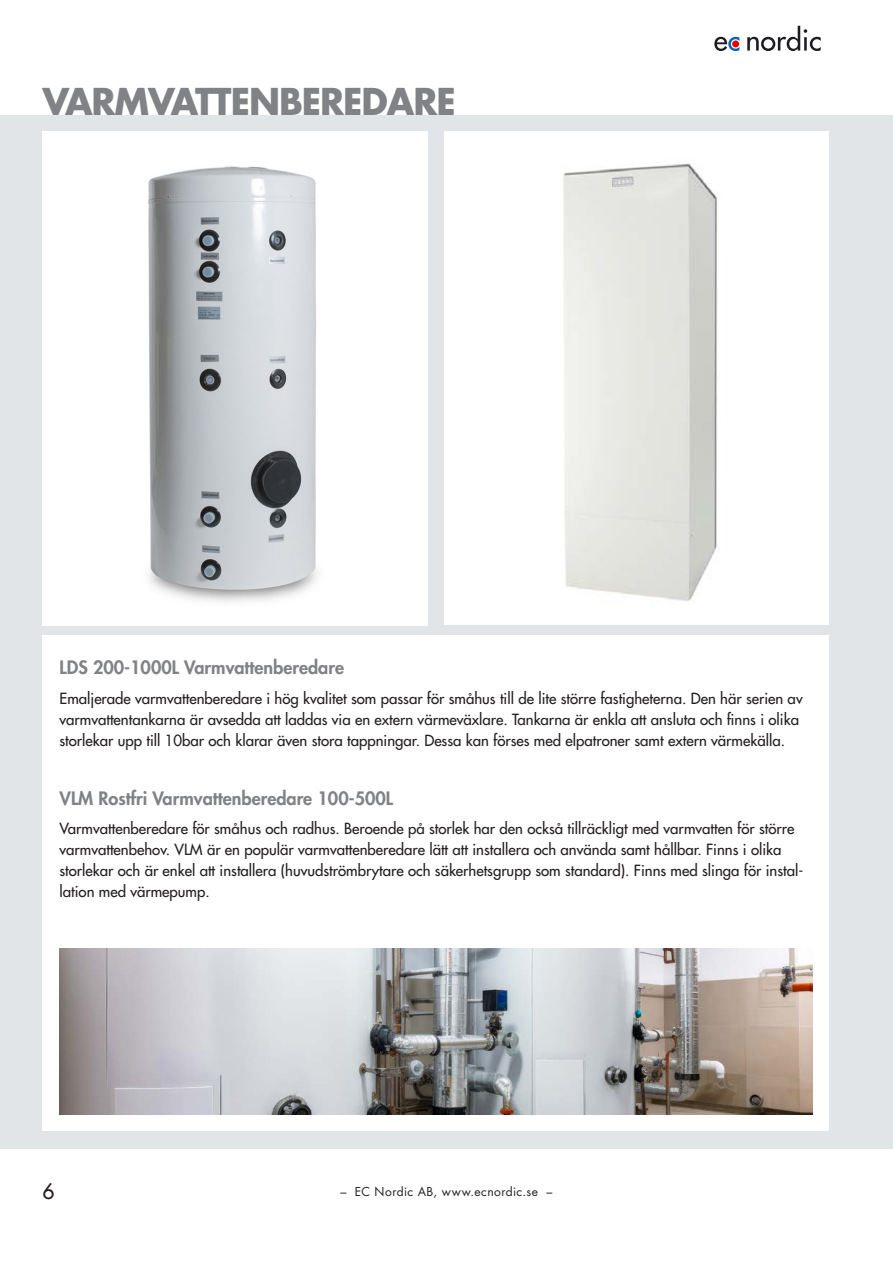
<style>
.page{position:relative;width:893px;height:1263px;background:#fff}
.page>*{position:absolute;margin:0;border:0;box-sizing:border-box;transform-origin:0 0}
.Produktsidrubrik{font:700 36px "Futura Std";letter-spacing:-.03em;color:#808285}
.t1{font:500 21px "Futura Std";color:#231f20}
.Rubrik{font:800 18px "Futura Std";color:#808285}
.Rubrik-2{font:500 15px/21px "Futura Std";color:#231f20}
.t2{font:12px "Futura Std";letter-spacing:.04em;color:#231f20}
</style>
<div class="page">
<div style="left:0;top:115px;width:893px;height:1033px;background:#e1e5e8"></div>
<div style="left:43px;top:636px;width:786px;height:495px;background:#fff"></div>
<svg style="left:714px;top:37px;width:25px;height:14px"></svg>
<svg style="left:747px;top:26px;width:74px;height:25px"></svg>
<div style="left:732px;top:40px;width:7px;height:7px;background:#e60004;border-radius:50%"></div>
<img style="left:43px;top:131px;width:384px;height:494px">
<img style="left:60px;top:948px;width:752px;height:166px">
<div style="left:444px;top:131px;width:385px;height:494px;background:#fff"></div>
<img style="left:563px;top:163px;width:155px;height:439px">
<p class="Produktsidrubrik" style="left:43px;top:77px;width:415px">VARMVATTENBEREDARE</p>
<p class="Rubrik" style="left:60px;top:656px;width:286px">LDS 200-1000L Varmvattenberedare</p>
<p class="Rubrik-2" style="left:60px;top:688px;width:745px">Emaljerade varmvattenberedare i hög kvalitet som passar för småhus till de lite större fastigheterna. Den här serien av varmvattentankarna är avsedda att laddas via en extern värmeväxlare. Tankarna är enkla att ansluta och finns i olika storlekar upp till 10bar och klarar även stora tappningar. Dessa kan förses med elpatroner samt extern värmekälla.</p>
<p class="Rubrik" style="left:60px;top:787px;width:335px">VLM Rostfri Varmvattenberedare 100-500L</p>
<p class="Rubrik-2" style="left:60px;top:818px;width:745px">Varmvattenberedare för småhus och radhus. Beroende på storlek har den också tillräckligt med varmvatten för större varmvattenbehov. VLM är en populär varmvattenberedare lätt att installera och använda samt hållbar. Finns i olika storlekar och är enkel att installera (huvudströmbrytare och säkerhetsgrupp som standard). Finns med slinga för instal&shy;lation med värmepump.</p>
<h2 class="t1" style="left:43px;top:1178px;width:14px">6</h2>
<p class="t2" style="left:340px;top:1183px;width:214px">– EC Nordic AB, www.ecnordic.se –</p>
</div>
